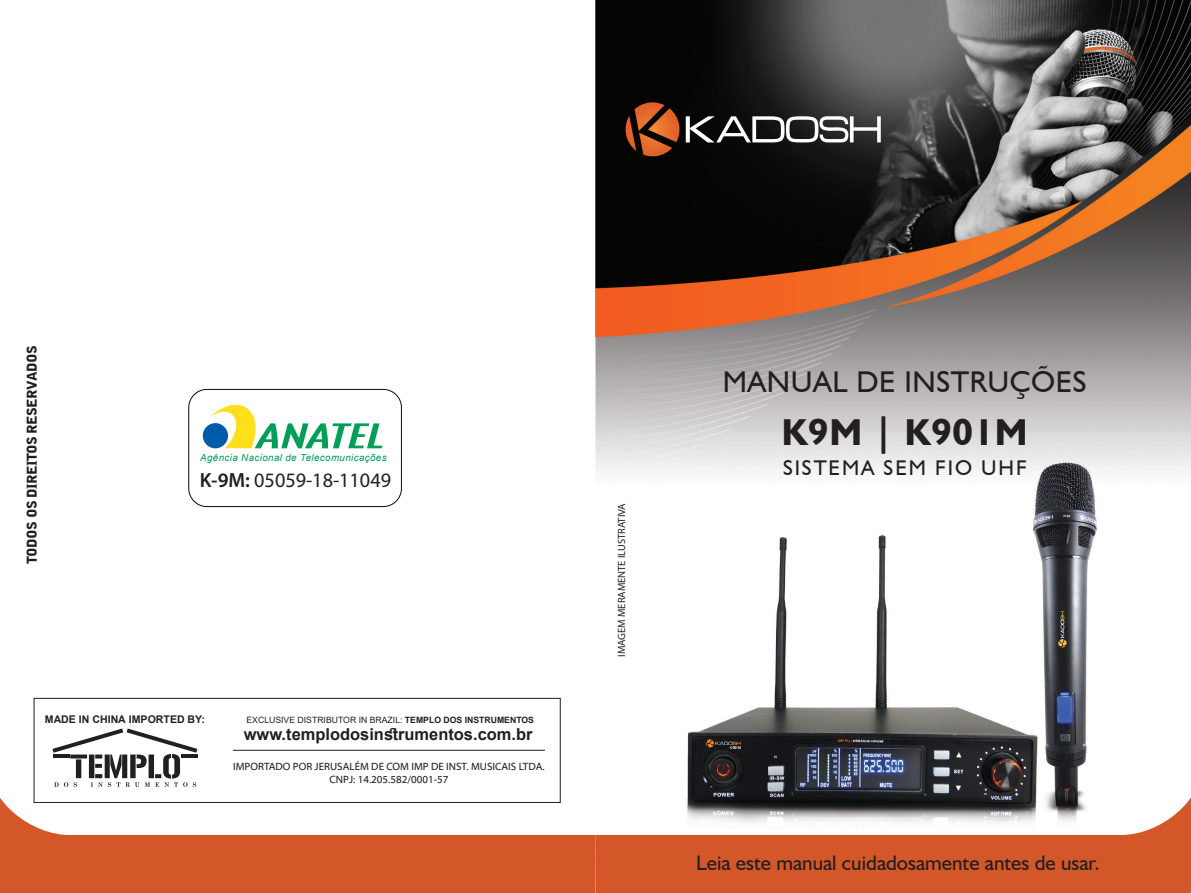
<style>
.page{position:relative;width:1191px;height:893px;background:#fff}
.page>*{position:absolute;margin:0;border:0;box-sizing:border-box;transform-origin:0 0}
.t1{font:700 37.5px "Humanist 521 BT";letter-spacing:.02em;color:#231f20}
.t2{font:30px "Humanist 521 BT";letter-spacing:.02em;color:#231f20}
.t3{font:21.3px "Humanist 521 BT";letter-spacing:.09em;color:#231f20}
.t4{font:21px "Humanist 521 BT";color:#231f20}
.t5{font:20.55px "Myriad Pro";color:#231f20}
.t6{font:700 16.5px "Arial";color:#231f20}
.t7{font:900 13.5px "Bell Gothic BT";letter-spacing:-.045em;color:#231f20;scale:1.06 1}
.t8{font:10.65px/12.8px "Myriad Web Pro";color:#231f20;text-align:center}
.t9{font:10.5px "Myriad Pro";color:#231f20}
.t10{font:700 10.5px "Arial";color:#231f20}
.t11{font:italic 9.75px "Arial";letter-spacing:.04em;color:#009e57}
.t12{font:8.7px "Arial";color:#231f20}
.s1{font-weight:600}
.s2{font-weight:700}
</style>
<div class="page">
<img style="left:33px;top:0;width:1158px;height:761px">
<svg style="left:625px;top:102px;width:55px;height:55px;background:#7a3a18"></svg>
<svg style="left:686px;top:116px;width:194px;height:26px"></svg>
<svg style="left:595px;top:761px;width:596px;height:132px"></svg>
<svg style="left:0;top:761px;width:595px;height:132px"></svg>
<div style="left:34px;top:698px;width:526px;height:105px;border:1px solid #231f20"></div>
<svg style="left:52px;top:728px;width:145px;height:59px"></svg>
<hr style="left:233px;top:750px;width:312px;height:1px;background:#231f20">
<div style="left:203px;top:423px;width:25px;height:25px;background:#015bab;border-radius:50%"></div>
<svg style="left:209px;top:401px;width:173px;height:47px"></svg>
<div style="left:188px;top:389px;width:214px;height:118px;border:1px solid #0c090d;border-radius:18px"></div>
<p class="t7" style="left:23px;top:564px;width:208px;rotate:-90deg">TODOS OS DIREITOS RESERVADOS</p>
<p class="t11" style="left:200px;top:451px;width:188px">Agência Nacional de Telecomunicações</p>
<h3 class="t5" style="left:200px;top:468px;width:193px"><span class="s1">K-9M:</span> 05059-18-11049</h3>
<p class="t10" style="left:45px;top:712px;width:162px">MADE IN CHINA IMPORTED BY:</p>
<p class="t12" style="left:246px;top:714px;width:289px">EXCLUSIVE DISTRIBUTOR IN BRAZIL: <span class="s2">TEMPLO DOS INSTRUMENTOS</span></p>
<h3 class="t6" style="left:244px;top:722px;width:290px">www.templodosinstrumentos.com.br</h3>
<p class="t8" style="left:233px;top:760px;width:313px">IMPORTADO POR JERUSALÉM DE COM IMP DE INST. MUSICAIS LTDA.<br>CNPJ: 14.205.582/0001-57</p>
<p class="t9" style="left:615px;top:657px;width:155px;rotate:-90deg">IMAGEM MERAMENTE ILUSTRATIVA</p>
<h2 class="t2" style="left:722px;top:364px;width:365px">MANUAL DE INSTRUÇÕES</h2>
<h1 class="t1" style="left:781px;top:409px;width:248px">K9M | K901M</h1>
<h3 class="t3" style="left:783px;top:455px;width:245px">SISTEMA SEM FIO UHF</h3>
<h3 class="t4" style="left:696px;top:850px;width:405px">Leia este manual cuidadosamente antes de usar.</h3>
</div>
